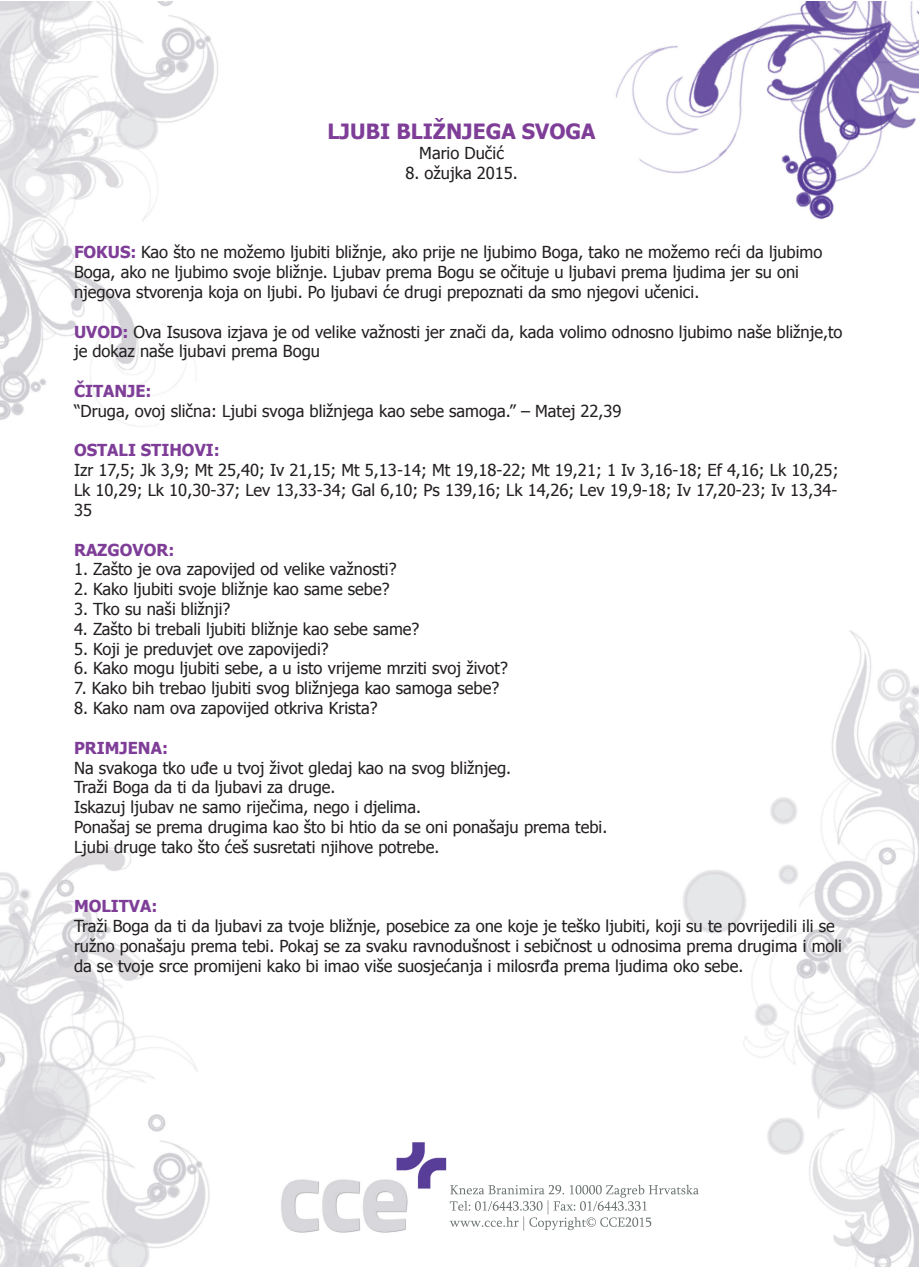
<style>
.page{position:relative;width:919px;height:1268px;background:#fff}
.page>*{position:absolute;margin:0;border:0;box-sizing:border-box;transform-origin:0 0}
.t1{font:700 21px "Tahoma";color:#7e3e98}
.t2{font:16.5px/19.8px "Tahoma";color:#231f20}
.t3{font:700 16.5px "Tahoma";color:#7e3e98}
.s1{font-weight:700;color:#7e3e98}
</style>
<div class="page">
<img style="left:0;top:1px;width:918px;height:1265px">
<img style="left:555px;top:1184px;width:89px;height:10px">
<img style="left:676px;top:1184px;width:22px;height:10px">
<img style="left:464px;top:1199px;width:175px;height:15px">
<svg style="left:642px;top:1200px;width:4px;height:10px"></svg>
<img style="left:484px;top:1216px;width:34px;height:10px">
<img style="left:523px;top:1216px;width:115px;height:14px">
<p class="t1" style="left:327px;top:117px;width:269px">LJUBI BLIŽNJEGA SVOGA</p>
<p class="t2" style="left:419px;top:143px;width:86px">Mario Dučić</p>
<p class="t2" style="left:405px;top:162px;width:114px">8. ožujka 2015.</p>
<p class="t2" style="left:74px;top:242px;width:749px"><span class="s1">FOKUS:</span> Kao što ne možemo ljubiti bližnje, ako prije ne ljubimo Boga, tako ne možemo reći da ljubimo<br>Boga, ako ne ljubimo svoje bližnje. Ljubav prema Bogu se očituje u ljubavi prema ljudima jer su oni njegova stvorenja koja on ljubi. Po ljubavi će drugi prepoznati da smo njegovi učenici.</p>
<p class="t2" style="left:74px;top:321px;width:770px"><span class="s1">UVOD:</span> Ova Isusova izjava je od velike važnosti jer znači da, kada volimo odnosno ljubimo naše bližnje,to je dokaz naše ljubavi prema Bogu</p>
<p class="t3" style="left:74px;top:379px;width:79px">ČITANJE:</p>
<p class="t2" style="left:74px;top:400px;width:549px">“Druga, ovoj slična: Ljubi svoga bližnjega kao sebe samoga.” – Matej 22,39</p>
<p class="t3" style="left:74px;top:439px;width:147px">OSTALI STIHOVI:</p>
<p class="t2" style="left:74px;top:459px;width:766px;text-align:justify">Izr 17,5; Jk 3,9; Mt 25,40; Iv 21,15; Mt 5,13-14; Mt 19,18-22; Mt 19,21; 1 Iv 3,16-18; Ef 4,16; Lk 10,25; Lk 10,29; Lk 10,30-37; Lev 13,33-34; Gal 6,10; Ps 139,16; Lk 14,26; Lev 19,9-18; Iv 17,20-23; Iv 13,34- 35</p>
<p class="t3" style="left:74px;top:538px;width:102px">RAZGOVOR:</p>
<p class="t2" style="left:74px;top:558px;width:324px">1. Zašto je ova zapovijed od velike važnosti?</p>
<p class="t2" style="left:74px;top:578px;width:317px">2. Kako ljubiti svoje bližnje kao same sebe?</p>
<p class="t2" style="left:74px;top:598px;width:158px">3. Tko su naši bližnji?</p>
<p class="t2" style="left:74px;top:618px;width:347px">4. Zašto bi trebali ljubiti bližnje kao sebe same?</p>
<p class="t2" style="left:74px;top:638px;width:256px">5. Koji je preduvjet ove zapovijedi?</p>
<p class="t2" style="left:74px;top:657px;width:435px">6. Kako mogu ljubiti sebe, a u isto vrijeme mrziti svoj život?</p>
<p class="t2" style="left:74px;top:677px;width:426px">7. Kako bih trebao ljubiti svog bližnjega kao samoga sebe?</p>
<p class="t2" style="left:74px;top:697px;width:305px">8. Kako nam ova zapovijed otkriva Krista?</p>
<p class="t3" style="left:74px;top:736px;width:95px">PRIMJENA:</p>
<p class="t2" style="left:74px;top:756px;width:535px">Na svakoga tko uđe u tvoj život gledaj kao na svog bližnjeg.<br>Traži Boga da ti da ljubavi za druge.<br>Iskazuj ljubav ne samo riječima, nego i djelima.<br>Ponašaj se prema drugima kao što bi htio da se oni ponašaju prema tebi.<br>Ljubi druge tako što ćeš susretati njihove potrebe.</p>
<p class="t3" style="left:74px;top:894px;width:85px">MOLITVA:</p>
<p class="t2" style="left:74px;top:915px;width:769px">Traži Boga da ti da ljubavi za tvoje bližnje, posebice za one koje je teško ljubiti, koji su te povrijedili ili se ružno ponašaju prema tebi. Pokaj se za svaku ravnodušnost i sebičnost u odnosima prema drugima i moli da se tvoje srce promijeni kako bi imao više suosjećanja i milosrđa prema ljudima oko sebe.</p>
</div>
